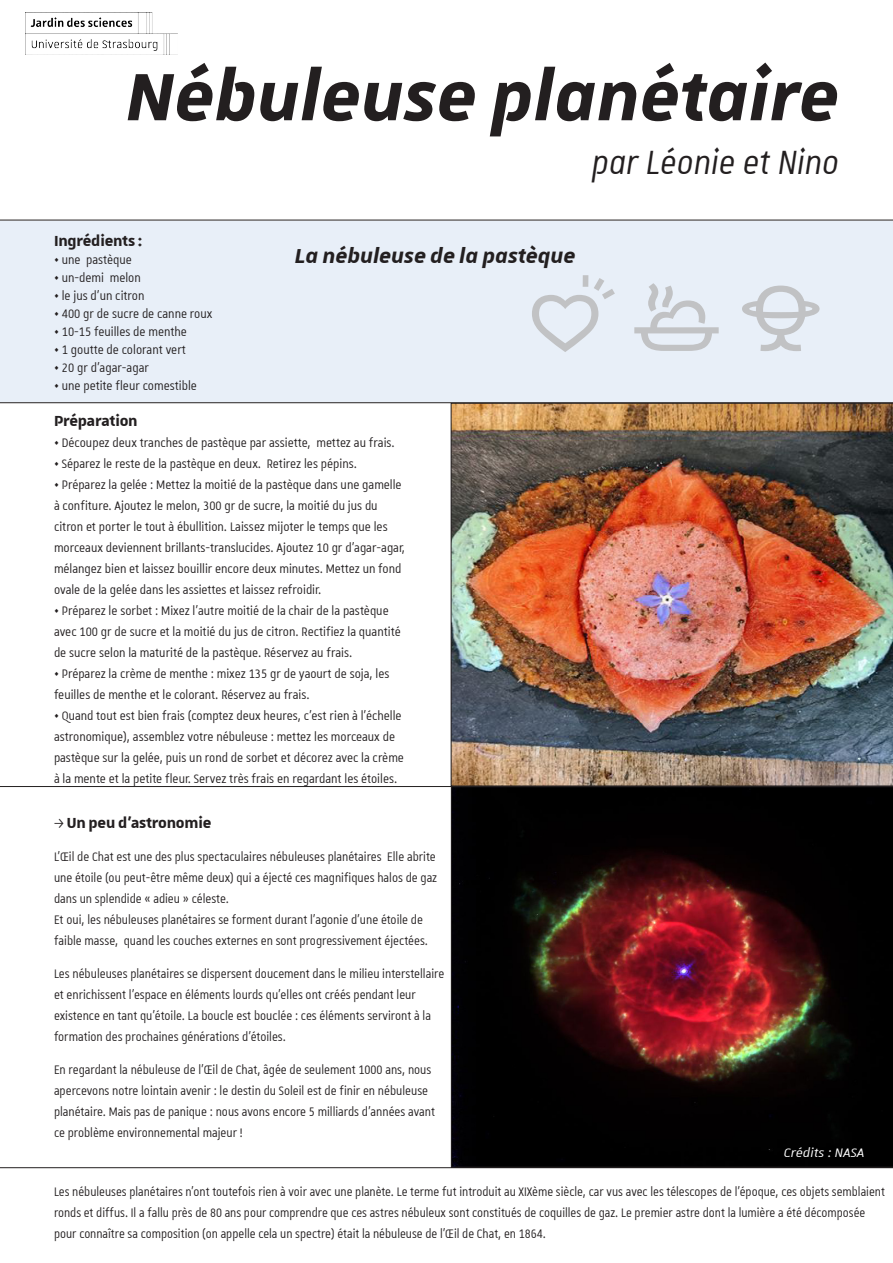
<style>
.page{position:relative;width:893px;height:1263px;background:#fff}
.page>*{position:absolute;margin:0;border:0;box-sizing:border-box;transform-origin:0 0}
.t1{font:italic 700 90px "Unistra A";color:#231f20}
.t2{font:italic 45px "Unistra A";color:#231f20;scale:.85 1}
.t3{font:italic 700 27px "Unistra A";color:#231f20}
.Ingrédients{font:700 19.5px "Unistra A";letter-spacing:-.01em;color:#231f20}
.Ingrédients-2{font:16.5px/21px "Unistra A";color:#231f20;scale:.85 1}
.Ingrédients-3{font:16.5px/21px "Unistra A";color:#231f20;scale:.83 1}
.Ingrédients-4{font:16.5px/21px "Unistra A";color:#231f20;scale:.82 1}
.t4{font:italic 16.5px "Unistra A";color:#fff}
.s1{font-weight:400;font-size:18px}
</style>
<div class="page">
<div style="left:0;top:221px;width:893px;height:180px;background:#e8eff8"></div>
<hr style="left:0;top:402px;width:893px;height:1px;background:#231f20">
<img style="left:451px;top:403px;width:442px;height:383px">
<svg style="left:451px;top:787px;width:442px;height:380px;background:#220a0a"></svg>
<hr style="left:0;top:220px;width:893px;height:1px;background:#231f20">
<hr style="left:0;top:786px;width:893px;height:1px;background:#231f20">
<hr style="left:0;top:1167px;width:893px;height:1px;background:#231f20">
<img style="left:26px;top:13px;width:151px;height:41px">
<p class="t1" style="left:126px;top:47px;width:714px">Nébuleuse planétaire</p>
<p class="t2" style="left:592px;top:139px;width:292px">par Léonie et Nino</p>
<p class="Ingrédients" style="left:54px;top:230px;width:90px">Ingrédients :</p>
<p class="Ingrédients-2" style="left:54px;top:249px;width:93px">• une pastèque</p>
<p class="Ingrédients-2" style="left:54px;top:267px;width:104px">• un-demi melon</p>
<p class="Ingrédients-2" style="left:54px;top:285px;width:108px">• le jus d’un citron</p>
<p class="Ingrédients-2" style="left:54px;top:303px;width:188px">• 400 gr de sucre de canne roux</p>
<p class="Ingrédients-2" style="left:54px;top:321px;width:158px">• 10-15 feuilles de menthe</p>
<p class="Ingrédients-2" style="left:54px;top:339px;width:157px">• 1 goutte de colorant vert</p>
<p class="Ingrédients-2" style="left:54px;top:357px;width:113px">• 20 gr d’agar-agar</p>
<p class="Ingrédients-2" style="left:54px;top:375px;width:170px">• une petite fleur comestible</p>
<p class="Ingrédients" style="left:54px;top:410px;width:85px">Préparation</p>
<p class="Ingrédients-2" style="left:54px;top:432px;width:402px">• Découpez deux tranches de pastèque par assiette, mettez au frais.</p>
<p class="Ingrédients-2" style="left:54px;top:453px;width:358px">• Séparez le reste de la pastèque en deux. Retirez les pépins.</p>
<p class="Ingrédients-2" style="left:54px;top:474px;width:415px">• Préparez la gelée : Mettez la moitié de la pastèque dans une gamelle à confiture. Ajoutez le melon, 300 gr de sucre, la moitié du jus du citron et porter le tout à ébullition. Laissez mijoter le temps que les morceaux deviennent brillants-translucides. Ajoutez 10 gr d’agar-agar, mélangez bien et laissez bouillir encore deux minutes. Mettez un fond ovale de la gelée dans les assiettes et laissez refroidir.</p>
<p class="Ingrédients-2" style="left:54px;top:600px;width:409px">• Préparez le sorbet : Mixez l’autre moitié de la chair de la pastèque avec 100 gr de sucre et la moitié du jus de citron. Rectifiez la quantité de sucre selon la maturité de la pastèque. Réservez au frais.</p>
<p class="Ingrédients-2" style="left:54px;top:663px;width:396px">• Préparez la crème de menthe : mixez 135 gr de yaourt de soja, les feuilles de menthe et le colorant. Réservez au frais.</p>
<p class="Ingrédients-2" style="left:54px;top:705px;width:413px">• Quand tout est bien frais (comptez deux heures, c’est rien à l’échelle astronomique), assemblez votre nébuleuse : mettez les morceaux de pastèque sur la gelée, puis un rond de sorbet et décorez avec la crème à la mente et la petite fleur. Servez très frais en regardant les étoiles.</p>
<p class="Ingrédients" style="left:54px;top:811px;width:159px"><span class="s1">→</span> Un peu d’astronomie</p>
<p class="Ingrédients-3" style="left:54px;top:845px;width:463px;text-align:justify">L’Œil de Chat est une des plus spectaculaires nébuleuses planétaires Elle abrite une étoile (ou peut-être même deux) qui a éjecté ces magnifiques halos de gaz dans un splendide « adieu » céleste.</p>
<p class="Ingrédients-3" style="left:54px;top:908px;width:452px">Et oui, les nébuleuses planétaires se forment durant l’agonie d’une étoile de faible masse, quand les couches externes en sont progressivement éjectées.</p>
<p class="Ingrédients-3" style="left:54px;top:962px;width:472px">Les nébuleuses planétaires se dispersent doucement dans le milieu interstellaire et enrichissent l’espace en éléments lourds qu’elles ont créés pendant leur existence en tant qu’étoile. La boucle est bouclée : ces éléments serviront à la formation des prochaines générations d’étoiles.</p>
<p class="Ingrédients-3" style="left:54px;top:1058px;width:461px">En regardant la nébuleuse de l’Œil de Chat, âgée de seulement 1000 ans, nous apercevons notre lointain avenir : le destin du Soleil est de finir en nébuleuse planétaire. Mais pas de panique : nous avons encore 5 milliards d’années avant ce problème environnemental majeur !</p>
<p class="t3" style="left:295px;top:241px;width:282px">La nébuleuse de la pastèque</p>
<p class="t4" style="left:784px;top:1144px;width:82px">Crédits : NASA</p>
<p class="Ingrédients-4" style="left:54px;top:1181px;width:1015px">Les nébuleuses planétaires n’ont toutefois rien à voir avec une planète. Le terme fut introduit au XIXème siècle, car vus avec les télescopes de l’époque, ces objets semblaient ronds et diffus. Il a fallu près de 80 ans pour comprendre que ces astres nébuleux sont constitués de coquilles de gaz. Le premier astre dont la lumière a été décomposée pour connaître sa composition (on appelle cela un spectre) était la nébuleuse de l’Œil de Chat, en 1864.</p>
</div>
